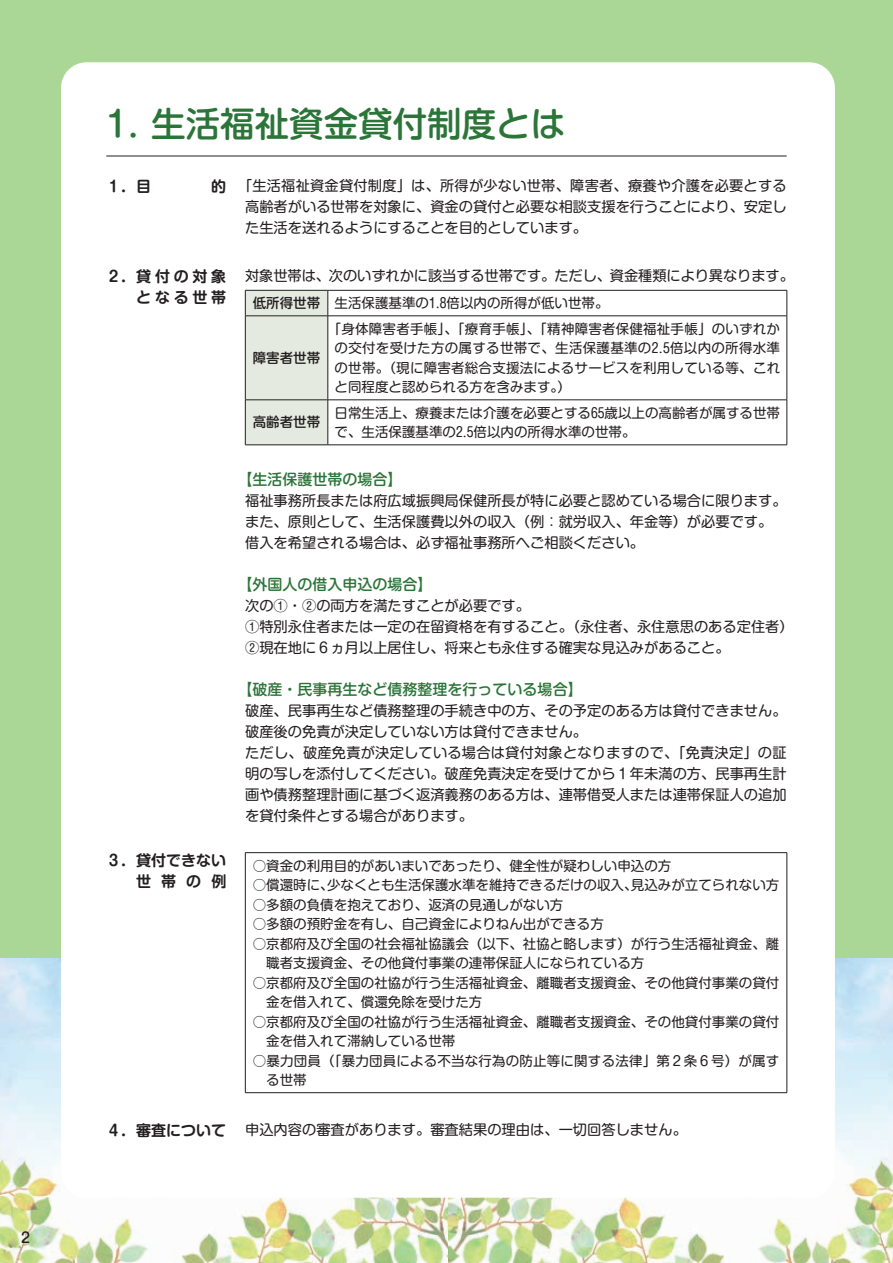
<style>
.page{position:relative;width:893px;height:1263px;background:#aad796}
.page>*{position:absolute;margin:0;border:0;box-sizing:border-box;transform-origin:0 0}
.t1{font:500 34.5px "Shin M Go Pr 6";color:#2c7539}
.t2{font:500 15px "Shin M Go Pr 6";color:#2c7539}
.t3{font:700 15px/21px "Shin M Go Pr 6 De";letter-spacing:.25em;color:#231f20;text-align:right}
.t4{font:700 15px/21px "Shin M Go Pr 6 De";color:#231f20;text-align:right}
.t5{font:14.25px/21px "Shin M Go Pr 6";color:#231f20}
.t6{font:500 14.25px "Shin M Go Pr 6";color:#231f20}
.t7{font:13.5px/19.5px "Shin M Go Pr 6";color:#231f20}
.t8{font:500 13.5px "Shin M Go Pr 6";color:#231f20}
.s1{font-weight:500}
</style>
<div class="page">
<img style="left:0;top:958px;width:449px;height:305px">
<img style="left:449px;top:958px;width:444px;height:305px">
<div style="left:61px;top:62px;width:774px;height:1136px;background:#fff;border-radius:26px"></div>
<hr style="left:106px;top:156px;width:681px;height:1px;background:#231f20">
<hr style="left:245px;top:852px;width:542px;height:1px;background:#231f20">
<hr style="left:245px;top:853px;width:1px;height:239px;background:#231f20">
<hr style="left:787px;top:853px;width:1px;height:239px;background:#231f20">
<hr style="left:245px;top:1092px;width:542px;height:1px;background:#231f20">
<hr style="left:328px;top:316px;width:459px;height:1px;background:#231f20">
<hr style="left:787px;top:400px;width:1px;height:45px;background:#231f20">
<hr style="left:245px;top:445px;width:83px;height:1px;background:#231f20">
<hr style="left:328px;top:445px;width:459px;height:1px;background:#231f20">
<div style="left:245px;top:290px;width:84px;height:155px;background:#e5eae0"></div>
<hr style="left:328px;top:290px;width:459px;height:1px;background:#231f20">
<svg style="left:787px;top:290px;width:1px;height:26px"></svg>
<hr style="left:245px;top:316px;width:1px;height:84px;background:#231f20">
<hr style="left:787px;top:316px;width:1px;height:84px;background:#231f20">
<hr style="left:245px;top:400px;width:83px;height:1px;background:#231f20">
<hr style="left:328px;top:400px;width:459px;height:1px;background:#231f20">
<p class="t6" style="left:21px;top:1226px;width:10px">2</p>
<h1 class="t1" style="left:106px;top:96px;width:460px">1. 生活福祉資金貸付制度とは</h1>
<p class="t5" style="left:245px;top:175px;width:543px;text-align:justify;text-indent:-7px">「生活福祉資金貸付制度」は、所得が少ない世帯、障害者、療養や介護を必要とする高齢者がいる世帯を対象に、資金の貸付と必要な相談支援を行うことにより、安定した生活を送れるようにすることを目的としています。</p>
<p class="t3" style="left:106px;top:175px;width:121px">１．目　　　　的</p>
<p class="t3" style="left:106px;top:265px;width:121px">２．貸付の対象となる世帯</p>
<p class="t4" style="left:106px;top:849px;width:122px">３．貸付できない世帯の例</p>
<p class="t5" style="left:245px;top:264px;width:550px">対象世帯は、次のいずれかに該当する世帯です。ただし、資金種類により異なります。</p>
<p class="t7" style="left:253px;top:293px;width:357px"><span class="s1">低所得世帯</span> 生活保護基準の1.8倍以内の所得が低い世帯。</p>
<p class="t8" style="left:253px;top:347px;width:69px">障害者世帯</p>
<p class="t7" style="left:335px;top:318px;width:447px;text-align:justify;text-indent:-7px">「身体障害者手帳」、「療育手帳」、「精神障害者保健福祉手帳」のいずれかの交付を受けた方の属する世帯で、生活保護基準の2.5倍以内の所得水準の世帯。（現に障害者総合支援法によるサービスを利用している等、これと同程度と認められる方を含みます。）</p>
<p class="t8" style="left:253px;top:411px;width:69px">高齢者世帯</p>
<p class="t7" style="left:335px;top:402px;width:447px">日常生活上、療養または介護を必要とする65歳以上の高齢者が属する世帯で、生活保護基準の2.5倍以内の所得水準の世帯。</p>
<p class="t2" style="left:238px;top:467px;width:166px">【生活保護世帯の場合】</p>
<p class="t5" style="left:245px;top:489px;width:543px">福祉事務所長または府広域振興局保健所長が特に必要と認めている場合に限ります。また、原則として、生活保護費以外の収入（例：就労収入、年金等）が必要です。借入を希望される場合は、必ず福祉事務所へご相談ください。</p>
<p class="t2" style="left:238px;top:572px;width:197px">【外国人の借入申込の場合】</p>
<p class="t5" style="left:245px;top:594px;width:550px">次の①・②の両方を満たすことが必要です。<br>①特別永住者または一定の在留資格を有すること。（永住者、永住意思のある定住者）<br>②現在地に６ヵ月以上居住し、将来とも永住する確実な見込みがあること。</p>
<p class="t2" style="left:238px;top:677px;width:346px">【破産・民事再生など債務整理を行っている場合】</p>
<p class="t5" style="left:245px;top:699px;width:543px">破産、民事再生など債務整理の手続き中の方、その予定のある方は貸付できません。破産後の免責が決定していない方は貸付できません。<br>ただし、破産免責が決定している場合は貸付対象となりますので、「免責決定」の証明の写しを添付してください。破産免責決定を受けてから１年未満の方、民事再生計画や債務整理計画に基づく返済義務のある方は、連帯借受人または連帯保証人の追加を貸付条件とする場合があります。</p>
<p class="t7" style="left:253px;top:855px;width:420px">○資金の利用目的があいまいであったり、健全性が疑わしい申込の方</p>
<p class="t7" style="left:253px;top:874px;width:528px">○償還時に、少なくとも生活保護水準を維持できるだけの収入、見込みが立てられない方</p>
<p class="t7" style="left:253px;top:894px;width:312px">○多額の負債を抱えており、返済の見通しがない方</p>
<p class="t7" style="left:253px;top:913px;width:352px">○多額の預貯金を有し、自己資金によりねん出ができる方</p>
<p class="t7" style="left:266px;top:933px;width:515px;text-indent:-14px">○京都府及び全国の社会福祉協議会（以下、社協と略します）が行う生活福祉資金、離職者支援資金、その他貸付事業の連帯保証人になられている方</p>
<p class="t7" style="left:266px;top:972px;width:515px;text-indent:-14px">○京都府及び全国の社協が行う生活福祉資金、離職者支援資金、その他貸付事業の貸付金を借入れて、償還免除を受けた方</p>
<p class="t7" style="left:266px;top:1011px;width:515px;text-indent:-14px">○京都府及び全国の社協が行う生活福祉資金、離職者支援資金、その他貸付事業の貸付金を借入れて滞納している世帯</p>
<p class="t7" style="left:266px;top:1050px;width:514px;text-indent:-14px">○暴力団員（「暴力団員による不当な行為の防止等に関する法律」第２条６号）が属する世帯</p>
<p class="t3" style="left:106px;top:1119px;width:121px">４．審査について</p>
<p class="t5" style="left:245px;top:1118px;width:443px">申込内容の審査があります。審査結果の理由は、一切回答しません。</p>
</div>
